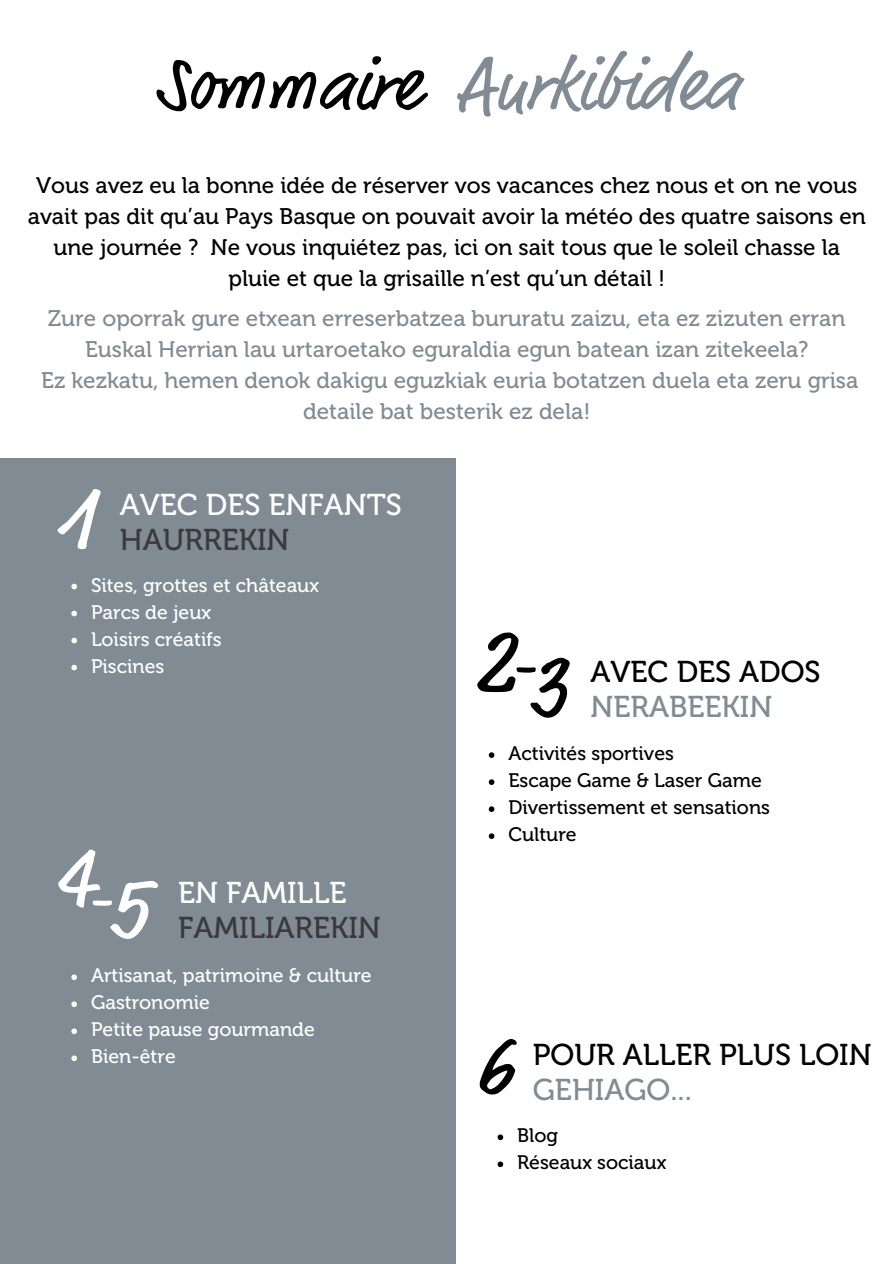
<style>
.page{position:relative;width:894px;height:1264px;background:#fff}
.page>*{position:absolute;margin:0;border:0;box-sizing:border-box;transform-origin:0 0}
.t1{font:90px "Market Web";color:#fff}
.t2{font:90px "Market Web";color:#000}
.t3{font:87px "Market Web";color:#000}
.t4{font:75px "Market Web";color:#808b94}
.t5{font:60px "Market Web";color:#fff}
.t6{font:60px "Market Web";color:#000}
.t7{font:30px/34.8px "Museo 500";color:#000}
.t8{font:30px/34.8px "Museo 500";color:#fff}
.t9{font:30px/34.8px "Museo 500";color:#3b393b}
.t10{font:22.5px/31px "Museo 500";color:#000;text-align:center}
.t11{font:22.5px/31px "Museo 500";color:#808b94;text-align:center}
.t12{font:19.5px "Museo 500";color:#fff}
.t13{font:19.5px "Museo 500";color:#000}
.s1{color:#000}
.s2{color:#3b393b}
.s3{color:#fff}
.s4{color:#808b94}
</style>
<div class="page">
<div style="left:0;top:458px;width:455px;height:805px;background:#808b94"></div>
<svg style="left:71px;top:583px;width:6px;height:6px"></svg>
<svg style="left:71px;top:610px;width:6px;height:6px"></svg>
<svg style="left:71px;top:637px;width:6px;height:6px"></svg>
<svg style="left:71px;top:664px;width:6px;height:6px"></svg>
<svg style="left:488px;top:752px;width:6px;height:6px"></svg>
<svg style="left:488px;top:779px;width:6px;height:6px"></svg>
<svg style="left:488px;top:806px;width:6px;height:6px"></svg>
<svg style="left:488px;top:833px;width:6px;height:6px"></svg>
<svg style="left:71px;top:974px;width:6px;height:6px"></svg>
<svg style="left:71px;top:1001px;width:6px;height:6px"></svg>
<svg style="left:71px;top:1028px;width:6px;height:6px"></svg>
<svg style="left:71px;top:1055px;width:6px;height:6px"></svg>
<svg style="left:497px;top:1134px;width:6px;height:6px"></svg>
<svg style="left:497px;top:1161px;width:6px;height:6px"></svg>
<h1 class="t4" style="left:155px;top:43px;width:585px"><span class="s1">Sommaire</span> Aurkibidea</h1>
<h3 class="t10" style="left:28px;top:170px;width:839px">Vous avez eu la bonne idée de réserver vos vacances chez nous et on ne vous avait pas dit qu’au Pays Basque on pouvait avoir la météo des quatre saisons en une journée ? Ne vous inquiétez pas, ici on sait tous que le soleil chasse la pluie et que la grisaille n’est qu’un détail !</h3>
<h3 class="t11" style="left:41px;top:302px;width:818px">Zure oporrak gure etxean erreserbatzea bururatu zaizu, eta ez zizuten erran Euskal Herrian lau urtaroetako eguraldia egun batean izan zitekeela?<br>Ez kezkatu, hemen denok dakigu eguzkiak euria botatzen duela eta zeru grisa detaile bat besterik ez dela!</h3>
<p class="t1" style="left:55px;top:468px;width:41px">1</p>
<p class="t8" style="left:120px;top:488px;width:283px">AVEC DES ENFANTS<br><span class="s2">HAURREKIN</span></p>
<p class="t12" style="left:91px;top:573px;width:229px">Sites, grottes et châteaux</p>
<p class="t12" style="left:91px;top:600px;width:122px">Parcs de jeux</p>
<p class="t12" style="left:91px;top:627px;width:132px">Loisirs créatifs</p>
<p class="t12" style="left:91px;top:654px;width:75px">Piscines</p>
<h2 class="t1" style="left:55px;top:828px;width:41px">4</h2>
<h2 class="t1" style="left:109px;top:857px;width:41px">5</h2>
<p class="t5" style="left:86px;top:866px;width:29px">-</p>
<p class="t9" style="left:178px;top:875px;width:204px"><span class="s3">EN FAMILLE<br></span>FAMILIAREKIN</p>
<h2 class="t2" style="left:475px;top:611px;width:41px">2</h2>
<p class="t2" style="left:527px;top:635px;width:41px">3</p>
<p class="t6" style="left:509px;top:633px;width:29px">-</p>
<p class="t7" style="left:590px;top:654px;width:231px">AVEC DES ADOS<br><span class="s4">NERABEEKIN</span></p>
<p class="t13" style="left:508px;top:741px;width:167px">Activités sportives</p>
<p class="t13" style="left:508px;top:768px;width:255px">Escape Game &amp; Laser Game</p>
<p class="t13" style="left:508px;top:795px;width:263px">Divertissement et sensations</p>
<p class="t13" style="left:508px;top:822px;width:70px">Culture</p>
<p class="t12" style="left:91px;top:964px;width:282px">Artisanat, patrimoine &amp; culture</p>
<p class="t12" style="left:91px;top:991px;width:120px">Gastronomie</p>
<h2 class="t12" style="left:91px;top:1018px;width:225px">Petite pause gourmande</h2>
<p class="t12" style="left:91px;top:1045px;width:86px">Bien-être</p>
<p class="t7" style="left:532px;top:1037px;width:340px">POUR ALLER PLUS LOIN<br><span class="s4">GEHIAGO...</span></p>
<p class="t13" style="left:517px;top:1123px;width:42px">Blog</p>
<p class="t13" style="left:517px;top:1150px;width:150px">Réseaux sociaux</p>
<p class="t3" style="left:476px;top:1015px;width:40px">6</p>
</div>
